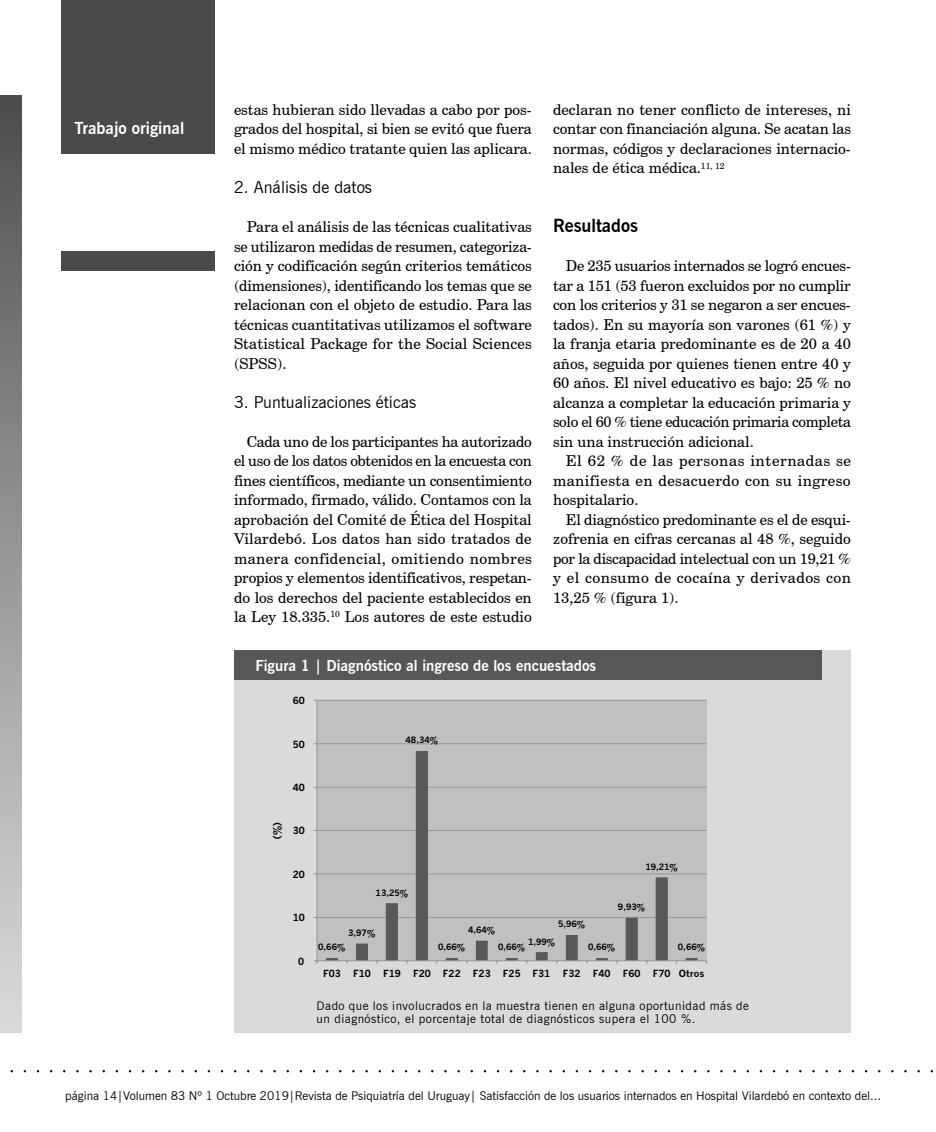
<style>
.page{position:relative;width:936px;height:1132px;background:#fff}
.page>*{position:absolute;margin:0;border:0;box-sizing:border-box;transform-origin:0 0}
.t1{font:700 18px "News Gothic BT";color:#000}
.t2{font:16.5px "News Gothic BT";color:#000}
.t3{font:700 16.5px "News Gothic BT";color:#fff}
.t4{font:15px/19.5px "Century Schoolbook BT";color:#000;text-align:justify}
.t5{font:700 15px "News Gothic BT";color:#fff}
.t6{font:12px "News Gothic BT";color:#000}
.t7{font:12px/13.5px "News Gothic BT";letter-spacing:.04em;color:#000}
.t8{font:700 9.75px "News Gothic";color:#010202}
.t9{font:700 8.55px "News Gothic";color:#010202}
</style>
<div class="page">
<div style="left:62px;top:0;width:153px;height:154px;background:#4a4a49"></div>
<div style="left:62px;top:251px;width:153px;height:20px;background:#4a4a49"></div>
<div style="left:0;top:95px;width:21px;height:936px;background:linear-gradient(to bottom,#4f4f4e,#ddd)"></div>
<div style="left:234px;top:650px;width:616px;height:381px;background:#dadada"></div>
<div style="left:317px;top:699px;width:389px;height:261px;background:#c0c0c0"></div>
<div style="left:234px;top:650px;width:588px;height:29px;background:#575756"></div>
<hr style="left:317px;top:916px;width:389px;height:1px;background:#989898">
<hr style="left:317px;top:873px;width:389px;height:1px;background:#989898">
<hr style="left:317px;top:829px;width:389px;height:1px;background:#989898">
<hr style="left:317px;top:786px;width:389px;height:1px;background:#989898">
<hr style="left:317px;top:743px;width:389px;height:1px;background:#989898">
<hr style="left:317px;top:699px;width:389px;height:1px;background:#989898">
<svg style="left:326px;top:751px;width:371px;height:209px"></svg>
<hr style="left:316px;top:700px;width:1px;height:260px;background:#989898">
<hr style="left:317px;top:960px;width:389px;height:1px;background:#989898">
<p class="t3" style="left:74px;top:118px;width:111px">Trabajo original</p>
<p class="t4" style="left:234px;top:100px;width:299px">estas hubieran sido llevadas a cabo por pos&shy;grados del hospital, si bien se evitó que fuera el mismo médico tratante quien las aplicara.</p>
<p class="t2" style="left:234px;top:177px;width:140px">2. Análisis de datos</p>
<p class="t4" style="left:234px;top:217px;width:299px;text-indent:13px">Para el análisis de las técnicas cualitativas se utilizaron medidas de resumen, categoriza&shy;ción y codificación según criterios temáticos (dimensiones), identificando los temas que se relacionan con el objeto de estudio. Para las técnicas cuantitativas utilizamos el software Statistical Package for the Social Sciences (SPSS).</p>
<p class="t2" style="left:234px;top:391px;width:184px">3. Puntualizaciones éticas</p>
<p class="t4" style="left:234px;top:431px;width:299px;text-indent:13px">Cada uno de los participantes ha autorizado el uso de los datos obtenidos en la encuesta con fines científicos, mediante un consentimiento informado, firmado, válido. Contamos con la aprobación del Comité de Ética del Hospital Vilardebó. Los datos han sido tratados de manera confidencial, omitiendo nombres propios y elementos identificativos, respetan&shy;do los derechos del paciente establecidos en la Ley 18.335.<sup>10</sup> Los autores de este estudio</p>
<p class="t4" style="left:553px;top:100px;width:299px">declaran no tener conflicto de intereses, ni contar con financiación alguna. Se acatan las normas, códigos y declaraciones internacio&shy;nales de ética médica.<sup>11,</sup> <sup>12</sup></p>
<p class="t1" style="left:553px;top:214px;width:86px">Resultados</p>
<p class="t4" style="left:553px;top:256px;width:299px;text-indent:13px">De 235 usuarios internados se logró encues&shy;tar a 151 (53 fueron excluidos por no cumplir con los criterios y 31 se negaron a ser encues&shy;tados). En su mayoría son varones (61 %) y la franja etaria predominante es de 20 a 40 años, seguida por quienes tienen entre 40 y 60 años. El nivel educativo es bajo: 25 % no alcanza a completar la educación primaria y solo el 60 % tiene educación primaria completa sin una instrucción adicional.</p>
<p class="t4" style="left:553px;top:451px;width:299px;text-indent:13px">El 62 % de las personas internadas se manifiesta en desacuerdo con su ingreso hospitalario.</p>
<p class="t4" style="left:553px;top:509px;width:299px;text-indent:13px">El diagnóstico predominante es el de esqui&shy;zofrenia en cifras cercanas al 48 %, seguido por la discapacidad intelectual con un 19,21 % y el consumo de cocaína y derivados con 13,25 % (figura 1).</p>
<p class="t5" style="left:255px;top:656px;width:342px">Figura 1 | Diagnóstico al ingreso de los encuestados</p>
<p class="t8" style="left:293px;top:694px;width:14px">60</p>
<p class="t8" style="left:293px;top:737px;width:14px">50</p>
<p class="t9" style="left:405px;top:734px;width:34px">48,34%</p>
<p class="t8" style="left:293px;top:781px;width:14px">40</p>
<p class="t8" style="left:270px;top:838px;width:18px;rotate:-90deg">(%)</p>
<p class="t8" style="left:293px;top:824px;width:14px">30</p>
<p class="t8" style="left:293px;top:868px;width:14px">20</p>
<p class="t8" style="left:293px;top:911px;width:14px">10</p>
<p class="t8" style="left:298px;top:954px;width:8px">0</p>
<p class="t9" style="left:375px;top:886px;width:34px">13,25%</p>
<p class="t9" style="left:348px;top:927px;width:28px">3,97%</p>
<p class="t9" style="left:318px;top:941px;width:28px">0,66%</p>
<p class="t9" style="left:645px;top:861px;width:34px">19,21%</p>
<p class="t9" style="left:468px;top:924px;width:28px">4,64%</p>
<p class="t9" style="left:558px;top:918px;width:28px">5,96%</p>
<p class="t9" style="left:618px;top:901px;width:28px">9,93%</p>
<p class="t9" style="left:438px;top:941px;width:28px">0,66%</p>
<p class="t9" style="left:528px;top:935px;width:28px">1,99%</p>
<p class="t9" style="left:498px;top:941px;width:28px">0,66%</p>
<p class="t9" style="left:588px;top:941px;width:28px">0,66%</p>
<p class="t9" style="left:678px;top:941px;width:28px">0,66%</p>
<p class="t8" style="left:323px;top:966px;width:19px">F03</p>
<p class="t8" style="left:353px;top:966px;width:19px">F10</p>
<p class="t8" style="left:383px;top:966px;width:19px">F19</p>
<p class="t8" style="left:413px;top:966px;width:19px">F20</p>
<p class="t8" style="left:443px;top:966px;width:19px">F22</p>
<p class="t8" style="left:473px;top:966px;width:19px">F23</p>
<p class="t8" style="left:503px;top:966px;width:49px">F25 F31</p>
<p class="t8" style="left:563px;top:966px;width:19px">F32</p>
<p class="t8" style="left:593px;top:966px;width:19px">F40</p>
<p class="t8" style="left:622px;top:966px;width:19px">F60</p>
<p class="t8" style="left:652px;top:966px;width:53px">F70 Otros</p>
<p class="t7" style="left:316px;top:998px;width:434px">Dado que los involucrados en la muestra tienen en alguna oportunidad más de un diagnóstico, el porcentaje total de diagnósticos supera el 100 %.</p>
<p class="t6" style="left:65px;top:1087px;width:817px">página 14|Volumen 83 Nº 1 Octubre 2019|Revista de Psiquiatría del Uruguay| Satisfacción de los usuarios internados en Hospital Vilardebó en contexto del...</p>
</div>
